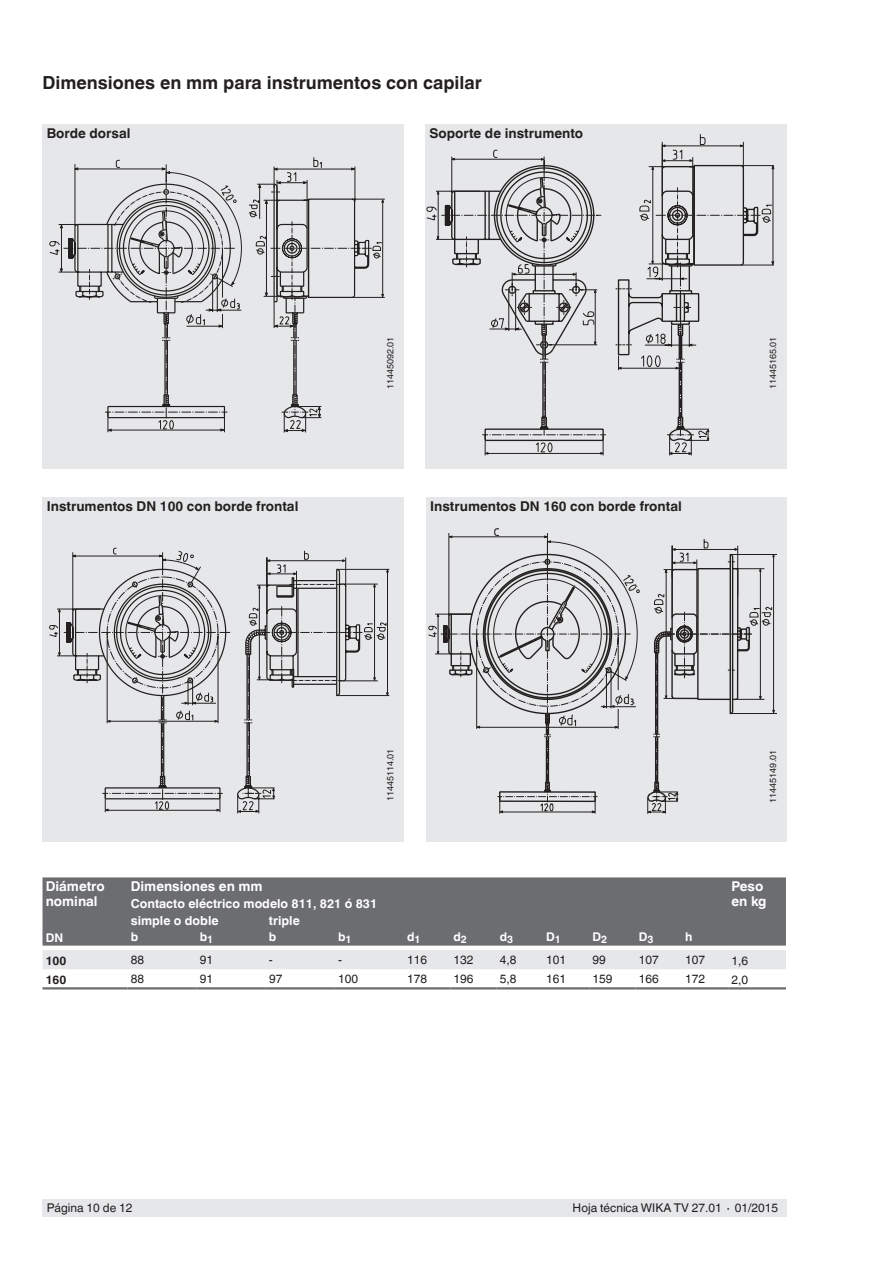
<style>
.page{position:relative;width:893px;height:1263px;background:#fff}
.page>*{position:absolute;margin:0;border:0;box-sizing:border-box;transform-origin:0 0}
.t1{font:700 18px "Helvetica World";color:#231f20}
.t2{font:700 13.5px "Helvetica World";color:#231f20}
.t3{font:700 13.5px/15px "Helvetica World";color:#fff}
.t4{font:700 12.45px "Helvetica World";color:#fff}
.t5{font:12px "Helvetica World";color:#231f20}
.t6{font:700 12px "Helvetica World";color:#fff}
.t7{font:700 12px "Helvetica World";color:#231f20}
.t8{font:9px "Helvetica World";color:#231f20}
</style>
<div class="page">
<div style="left:43px;top:1199px;width:744px;height:17px;background:#e6e7e9"></div>
<div style="left:425px;top:124px;width:362px;height:345px;background:#e6e7e9"></div>
<div style="left:43px;top:124px;width:361px;height:345px;background:#e6e7e9"></div>
<div style="left:43px;top:497px;width:361px;height:345px;background:#e6e7e9"></div>
<div style="left:426px;top:497px;width:361px;height:344px;background:#e6e7e9"></div>
<div style="left:43px;top:877px;width:743px;height:69px;background:#6c6d70"></div>
<div style="left:43px;top:950px;width:743px;height:19px;background:#e6e7e9"></div>
<hr style="left:43px;top:987px;width:85px;height:2px;background:#6c6d70">
<hr style="left:128px;top:987px;width:69px;height:2px;background:#6c6d70">
<hr style="left:197px;top:987px;width:69px;height:2px;background:#6c6d70">
<hr style="left:266px;top:987px;width:69px;height:2px;background:#6c6d70">
<hr style="left:335px;top:987px;width:69px;height:2px;background:#6c6d70">
<hr style="left:404px;top:987px;width:46px;height:2px;background:#6c6d70">
<hr style="left:450px;top:987px;width:47px;height:2px;background:#6c6d70">
<hr style="left:497px;top:987px;width:46px;height:2px;background:#6c6d70">
<hr style="left:543px;top:987px;width:46px;height:2px;background:#6c6d70">
<hr style="left:589px;top:987px;width:47px;height:2px;background:#6c6d70">
<hr style="left:636px;top:987px;width:46px;height:2px;background:#6c6d70">
<hr style="left:682px;top:987px;width:46px;height:2px;background:#6c6d70">
<hr style="left:728px;top:987px;width:58px;height:2px;background:#6c6d70">
<svg style="left:49px;top:157px;width:335px;height:275px"></svg>
<svg style="left:426px;top:134px;width:349px;height:322px"></svg>
<hr style="left:698px;top:568px;width:32px;height:1px;background:#231f20">
<hr style="left:698px;top:699px;width:32px;height:1px;background:#231f20">
<svg style="left:729px;top:548px;width:46px;height:167px"></svg>
<svg style="left:428px;top:528px;width:281px;height:286px"></svg>
<svg style="left:49px;top:547px;width:340px;height:266px"></svg>
<h1 class="t1" style="left:43px;top:73px;width:441px">Dimensiones en mm para instrumentos con capilar</h1>
<p class="t2" style="left:47px;top:126px;width:85px">Borde dorsal</p>
<p class="t2" style="left:429px;top:126px;width:155px">Soporte de instrumento</p>
<p class="t2" style="left:47px;top:499px;width:253px">Instrumentos DN 100 con borde frontal</p>
<p class="t8" style="left:385px;top:389px;width:54px;rotate:-90deg">11445092.01</p>
<p class="t8" style="left:768px;top:389px;width:54px;rotate:-90deg">11445165.01</p>
<p class="t2" style="left:430px;top:498px;width:253px">Instrumentos DN 160 con borde frontal</p>
<p class="t8" style="left:385px;top:801px;width:54px;rotate:-90deg">11445114.01</p>
<p class="t8" style="left:768px;top:802px;width:54px;rotate:-90deg">11445149.01</p>
<p class="t3" style="left:46px;top:879px;width:61px">Diámetro nominal</p>
<p class="t3" style="left:131px;top:879px;width:133px">Dimensiones en mm</p>
<p class="t3" style="left:731px;top:879px;width:33px">Peso</p>
<p class="t4" style="left:131px;top:896px;width:248px">Contacto eléctrico modelo 811, 821 ó 831</p>
<p class="t3" style="left:731px;top:894px;width:37px">en kg</p>
<p class="t4" style="left:131px;top:913px;width:89px">simple o doble</p>
<p class="t4" style="left:269px;top:913px;width:32px">triple</p>
<p class="t6" style="left:46px;top:931px;width:19px">DN</p>
<p class="t6" style="left:131px;top:930px;width:9px">b</p>
<p class="t6" style="left:200px;top:930px;width:15px">b<sub>1</sub></p>
<p class="t6" style="left:269px;top:930px;width:9px">b</p>
<p class="t6" style="left:338px;top:930px;width:15px">b<sub>1</sub></p>
<p class="t6" style="left:407px;top:930px;width:15px">d<sub>1</sub></p>
<p class="t6" style="left:453px;top:930px;width:15px">d<sub>2</sub></p>
<p class="t6" style="left:500px;top:930px;width:15px">d<sub>3</sub></p>
<p class="t6" style="left:546px;top:930px;width:16px">D<sub>1</sub></p>
<p class="t6" style="left:592px;top:930px;width:16px">D<sub>2</sub></p>
<p class="t6" style="left:639px;top:930px;width:16px">D<sub>3</sub></p>
<p class="t6" style="left:685px;top:930px;width:9px">h</p>
<p class="t7" style="left:46px;top:954px;width:22px">100</p>
<p class="t5" style="left:131px;top:953px;width:15px">88</p>
<p class="t5" style="left:200px;top:953px;width:15px">91</p>
<p class="t5" style="left:269px;top:953px;width:5px">-</p>
<p class="t5" style="left:338px;top:953px;width:5px">-</p>
<p class="t5" style="left:407px;top:953px;width:22px">116</p>
<p class="t5" style="left:453px;top:953px;width:22px">132</p>
<p class="t5" style="left:500px;top:953px;width:18px">4,8</p>
<p class="t5" style="left:546px;top:953px;width:22px">101</p>
<p class="t5" style="left:592px;top:953px;width:15px">99</p>
<p class="t5" style="left:639px;top:953px;width:22px">107</p>
<p class="t5" style="left:685px;top:953px;width:22px">107</p>
<p class="t5" style="left:731px;top:954px;width:18px">1,6</p>
<p class="t7" style="left:46px;top:973px;width:22px">160</p>
<p class="t5" style="left:131px;top:972px;width:15px">88</p>
<p class="t5" style="left:200px;top:972px;width:15px">91</p>
<p class="t5" style="left:269px;top:972px;width:15px">97</p>
<p class="t5" style="left:338px;top:972px;width:22px">100</p>
<p class="t5" style="left:407px;top:972px;width:22px">178</p>
<p class="t5" style="left:453px;top:972px;width:22px">196</p>
<p class="t5" style="left:500px;top:972px;width:18px">5,8</p>
<p class="t5" style="left:546px;top:972px;width:22px">161</p>
<p class="t5" style="left:592px;top:972px;width:22px">159</p>
<p class="t5" style="left:639px;top:972px;width:22px">166</p>
<p class="t5" style="left:685px;top:972px;width:22px">172</p>
<p class="t5" style="left:731px;top:973px;width:18px">2,0</p>
<p class="t5" style="left:47px;top:1201px;width:87px">Página 10 de 12</p>
<p class="t5" style="left:573px;top:1201px;width:207px">Hoja técnica WIKA TV 27.01 ∙ 01/2015</p>
</div>
